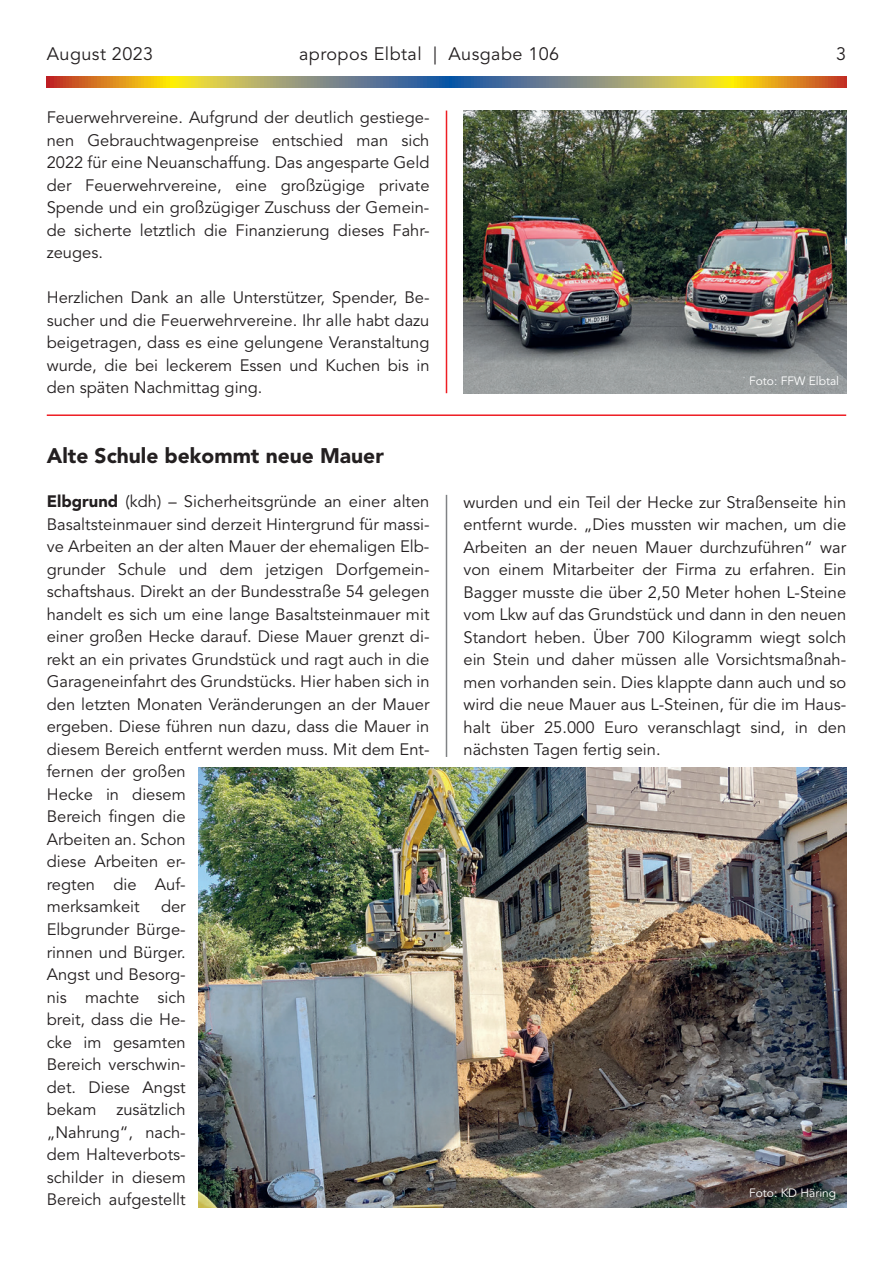
<style>
.page{position:relative;width:893px;height:1263px;background:#fff}
.page>*{position:absolute;margin:0;border:0;box-sizing:border-box;transform-origin:0 0}
.t1{font:900 21px "Avenir LT Std";color:#231f20}
.t2{font:18px "Avenir LT Std";letter-spacing:.025em;color:#231f20}
.t3{font:16.5px/22.5px "Avenir LT Std";color:#231f20;text-align:justify}
.t4{font:12px "Avenir LT Std";color:#fff}
.s1{font-weight:900}
</style>
<div class="page">
<svg style="left:47px;top:77px;width:799px;height:10px;background:#a3935b"></svg>
<hr style="left:446px;top:111px;width:1px;height:282px;background:#ee1d23">
<hr style="left:47px;top:414px;width:799px;height:2px;background:#ee1d23">
<hr style="left:446px;top:495px;width:1px;height:262px;background:#808285">
<img style="left:198px;top:767px;width:648px;height:441px">
<img style="left:463px;top:111px;width:383px;height:282px">
<p class="t2" style="left:47px;top:44px;width:108px">August 2023</p>
<p class="t2" style="left:299px;top:44px;width:262px">apropos Elbtal | Ausgabe 106</p>
<p class="t2" style="left:836px;top:44px;width:12px">3</p>
<p class="t3" style="left:47px;top:107px;width:384px">Feuerwehrvereine. Aufgrund der deutlich gestiege&shy;nen Gebrauchtwagenpreise entschied man sich 2022 für eine Neuanschaffung. Das angesparte Geld der Feuerwehrvereine, eine großzügige private Spende und ein großzügiger Zuschuss der Gemein&shy;de sicherte letztlich die Finanzierung dieses Fahr&shy;zeuges.</p>
<p class="t3" style="left:47px;top:287px;width:384px">Herzlichen Dank an alle Unterstützer, Spender, Be&shy;sucher und die Feuerwehrvereine. Ihr alle habt dazu beigetragen, dass es eine gelungene Veranstaltung wurde, die bei leckerem Essen und Kuchen bis in den späten Nachmittag ging.</p>
<p class="t1" style="left:47px;top:443px;width:339px">Alte Schule bekommt neue Mauer</p>
<p class="t3" style="left:47px;top:491px;width:384px;text-align:left"><span class="s1">Elbgrund</span> (kdh) – Sicherheitsgründe an einer alten Basaltsteinmauer sind derzeit Hintergrund für massi&shy;ve Arbeiten an der alten Mauer der ehemaligen Elb&shy;grunder Schule und dem jetzigen Dorfgemein&shy;schaftshaus. Direkt an der Bundesstraße 54 gelegen handelt es sich um eine lange Basaltsteinmauer mit einer großen Hecke darauf. Diese Mauer grenzt di&shy;rekt an ein privates Grundstück und ragt auch in die Garageneinfahrt des Grundstücks. Hier haben sich in den letzten Monaten Veränderungen an der Mauer ergeben. Diese führen nun dazu, dass die Mauer in diesem Bereich entfernt werden muss. Mit dem Ent&shy;fernen der großen<br>Hecke in diesem<br>Bereich fingen die<br>Arbeiten an. Schon<br>diese Arbeiten er-<br>regten die Auf-<br>merksamkeit</p>
<p class="t3" style="left:47px;top:896px;width:140px;text-indent:114px">der Elbgrunder Bürge&shy;rinnen und Bürger.<br>Angst und Besorg&shy;nis machte sich breit, dass die He&shy;cke im gesamten Bereich verschwin&shy;det. Diese Angst bekam zusätzlich „Nahrung“, nach&shy;dem Halteverbots&shy;schilder in diesem Bereich aufgestellt</p>
<p class="t4" style="left:749px;top:374px;width:91px">Foto: FFW Elbtal</p>
<p class="t3" style="left:463px;top:491px;width:384px">wurden und ein Teil der Hecke zur Straßenseite hin entfernt wurde. „Dies mussten wir machen, um die Arbeiten an der neuen Mauer durchzuführen“ war von einem Mitarbeiter der Firma zu erfahren. Ein Bagger musste die über 2,50 Meter hohen L-Steine vom Lkw auf das Grundstück und dann in den neuen Standort heben. Über 700 Kilogramm wiegt solch ein Stein und daher müssen alle Vorsichtsmaßnah&shy;men vorhanden sein. Dies klappte dann auch und so wird die neue Mauer aus L-Steinen, für die im Haus&shy;halt über 25.000 Euro veranschlagt sind, in den nächsten Tagen fertig sein.</p>
<p class="t4" style="left:749px;top:1185px;width:89px">Foto: KD Häring</p>
</div>
